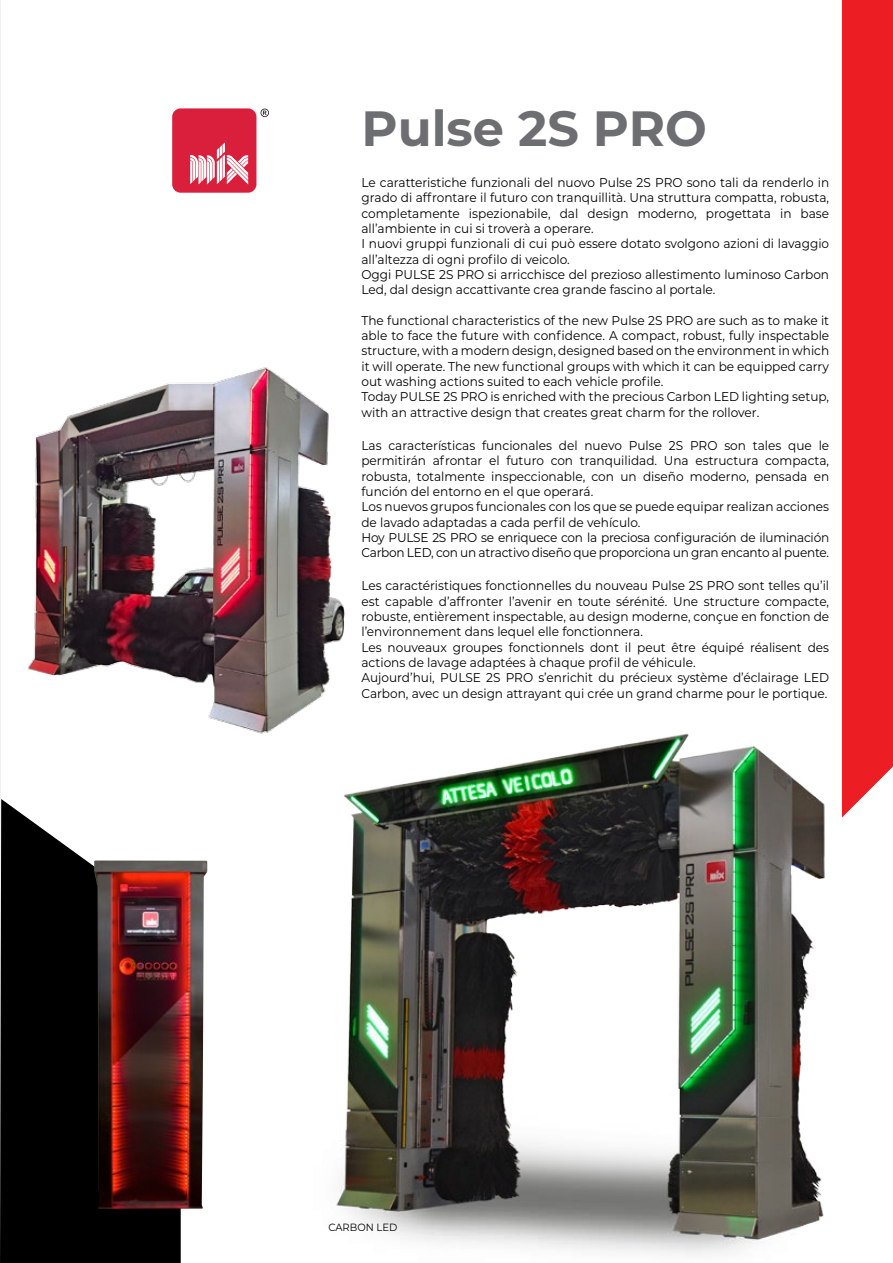
<style>
.page{position:relative;width:893px;height:1263px;background:#fff}
.page>*{position:absolute;margin:0;border:0;box-sizing:border-box;transform-origin:0 0}
.t1{font:700 49.5px "Montserrat";color:#6d6e71}
.t2{font:12.75px/15.3px "Montserrat";color:#000;scale:.95 1}
.t3{font:10.5px "Montserrat";color:#000;scale:.95 1}
</style>
<div class="page">
<img style="left:336px;top:733px;width:507px;height:523px">
<svg style="left:0;top:799px;width:181px;height:464px;fill:#000"></svg>
<div style="left:842px;top:0;width:51px;height:817px;background:#ed1d24"></div>
<svg style="left:170px;top:106px;width:89px;height:89px"></svg>
<div style="left:172px;top:108px;width:84px;height:85px;background:#da1f3d;border-radius:8px"></div>
<svg style="left:190px;top:142px;width:58px;height:43px"></svg>
<svg style="left:261px;top:109px;width:8px;height:8px"></svg>
<img style="left:28px;top:367px;width:328px;height:371px">
<img style="left:94px;top:860px;width:113px;height:349px">
<h1 class="t1" style="left:361px;top:92px;width:347px">Pulse 2S PRO</h1>
<p class="t2" style="left:361px;top:175px;width:494px">Le caratteristiche funzionali del nuovo Pulse 2S PRO sono tali da renderlo in grado di affrontare il futuro con tranquillità. Una struttura compatta, robusta, completamente ispezionabile, dal design moderno, progettata in base all’ambiente in cui si troverà a operare.<br>I nuovi gruppi funzionali di cui può essere dotato svolgono azioni di lavaggio all’altezza di ogni profilo di veicolo.<br>Oggi PULSE 2S PRO si arricchisce del prezioso allestimento luminoso Carbon Led, dal design accattivante crea grande fascino al portale.</p>
<p class="t2" style="left:361px;top:312px;width:494px">The functional characteristics of the new Pulse 2S PRO are such as to make it able to face the future with confidence. A compact, robust, fully inspectable structure, with a modern design, designed based on the environment in which it will operate. The new functional groups with which it can be equipped carry out washing actions suited to each vehicle profile.<br>Today PULSE 2S PRO is enriched with the precious Carbon LED lighting setup, with an attractive design that creates great charm for the rollover.</p>
<p class="t2" style="left:361px;top:437px;width:494px">Las características funcionales del nuevo Pulse 2S PRO son tales que le permitirán afrontar el futuro con tranquilidad. Una estructura compacta, robusta, totalmente inspeccionable, con un diseño moderno, pensada en función del entorno en el que operará.<br>Los nuevos grupos funcionales con los que se puede equipar realizan acciones de lavado adaptadas a cada perfil de vehículo.<br>Hoy PULSE 2S PRO se enriquece con la preciosa configuración de iluminación Carbon LED, con un atractivo diseño que proporciona un gran encanto al puente.</p>
<p class="t2" style="left:361px;top:578px;width:494px">Les caractéristiques fonctionnelles du nouveau Pulse 2S PRO sont telles qu’il est capable d’affronter l’avenir en toute sérénité. Une structure compacte, robuste, entièrement inspectable, au design moderne, conçue en fonction de l’environnement dans lequel elle fonctionnera.<br>Les nouveaux groupes fonctionnels dont il peut être équipé réalisent des actions de lavage adaptées à chaque profil de véhicule.<br>Aujourd’hui, PULSE 2S PRO s’enrichit du précieux système d’éclairage LED Carbon, avec un design attrayant qui crée un grand charme pour le portique.</p>
<p class="t3" style="left:328px;top:1220px;width:74px">CARBON LED</p>
</div>
